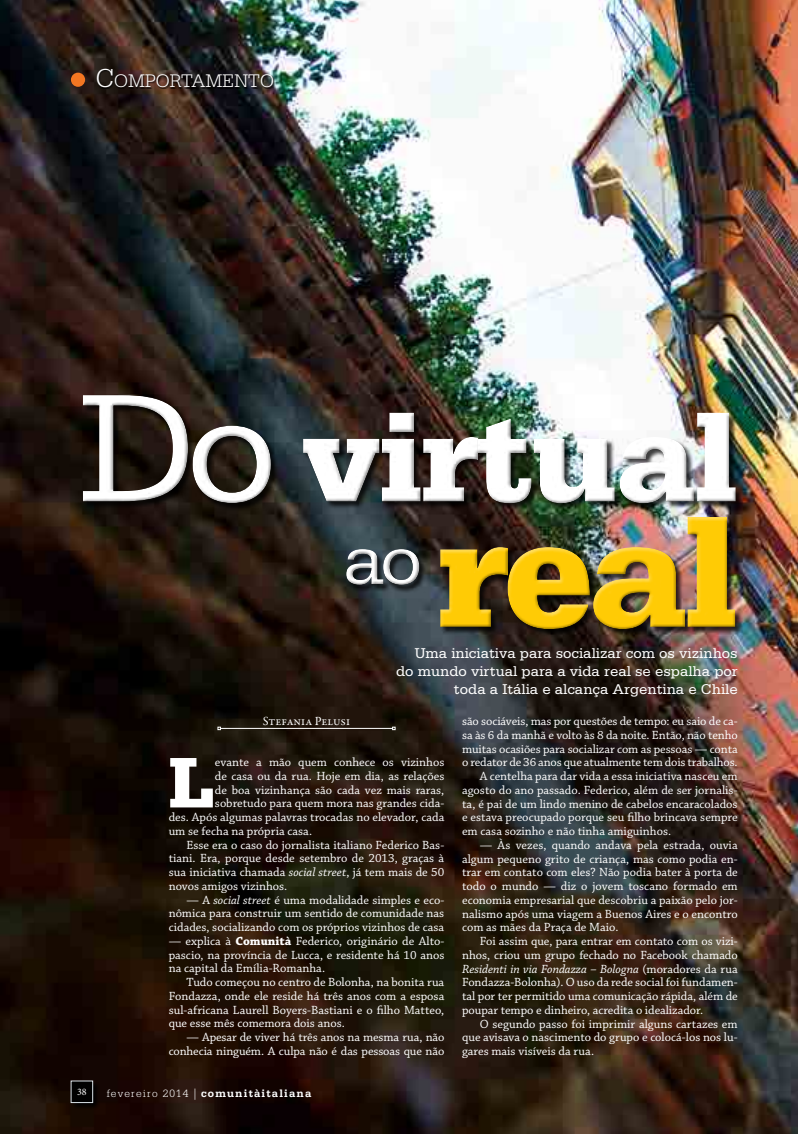
<style>
.page{position:relative;width:798px;height:1134px;background:#fff}
.page>*{position:absolute;margin:0;border:0;box-sizing:border-box;transform-origin:0 0}
.t1{font:900 162.5px "Serifa";color:#ffcb05}
.t2{font:900 131.25px "Serifa";letter-spacing:-.02em;color:#fff}
.t3{font:900 75.62px "Serifa";color:#fff}
.t4{font:75px "Serifa";color:#fff}
.t5{font:300 19.25px "Serifa";color:#fff}
.t6{font:15px/18px "Serifa";color:#fff;text-align:right}
.t7{font:12.5px/13.8px "Chaparral Pro";color:#fff;text-align:justify}
.t8{font:12.5px "Garamond Premr Pro";letter-spacing:-.005em;color:#fff}
.t9{font:700 11.25px "Serifa";letter-spacing:.1em;color:#fff}
.t10{font:10px "Minion Pro";color:#fff}
.s1{font-size:27.5px}
.s2{font-weight:400;font-size:162.5px}
.s3{font-style:italic}
.s4{font-weight:700}
.s5{font-weight:300}
</style>
<div class="page">
<img style="left:0;top:0;width:797px;height:1134px">
<div style="left:303px;top:412px;width:439px;height:98px;background:#000;opacity:.75"></div>
<div style="left:299px;top:409px;width:439px;height:95px;background:#fff;opacity:.4"></div>
<div style="left:300px;top:411px;width:439px;height:96px;background:#000;opacity:.4"></div>
<div style="left:82px;top:395px;width:196px;height:115px;background:#000;opacity:.75"></div>
<div style="left:79px;top:392px;width:189px;height:111px;background:#fff;opacity:.4"></div>
<div style="left:80px;top:402px;width:194px;height:105px;background:#000;opacity:.4"></div>
<div style="left:440px;top:517px;width:302px;height:119px;background:#000;opacity:.75"></div>
<div style="left:436px;top:515px;width:303px;height:118px;background:#000;opacity:.4"></div>
<div style="left:97px;top:69px;width:177px;height:20px;background:#000;opacity:.9"></div>
<div style="left:71px;top:73px;width:14px;height:14px;background:#f37622;border-radius:50%"></div>
<div style="left:346px;top:549px;width:80px;height:43px;background:#000;opacity:.75"></div>
<div style="left:342px;top:545px;width:77px;height:38px;background:#fff;opacity:.4"></div>
<div style="left:344px;top:551px;width:79px;height:38px;background:#000;opacity:.4"></div>
<hr style="left:220px;top:728px;width:172px;height:1px;background:#fff">
<div style="left:70px;top:1080px;width:30px;height:30px;background:#000;opacity:.95"></div>
<svg style="left:71px;top:1081px;width:22px;height:22px"></svg>
<h3 class="t5" style="left:96px;top:70px;width:180px"><span class="s1">C</span>OMPORTAMENTO</h3>
<h2 class="t2" style="left:78px;top:381px;width:661px"><span class="s2">Do</span> virtual</h2>
<h1 class="t1" style="left:436px;top:478px;width:303px">real</h1>
<h3 class="t4" style="left:343px;top:518px;width:80px">ao</h3>
<p class="t6" style="left:396px;top:644px;width:343px">Uma iniciativa para socializar com os vizinhos do mundo virtual para a vida real se espalha por toda a Itália e alcança Argentina e Chile</p>
<p class="t8" style="left:263px;top:713px;width:89px">Stefania Pelusi</p>
<h3 class="t3" style="left:169px;top:738px;width:48px">L</h3>
<p class="t7" style="left:215px;top:756px;width:231px">evante a mão quem conhece os vizinhos</p>
<p class="t7" style="left:215px;top:770px;width:231px">de casa ou da rua. Hoje em dia, as relações</p>
<p class="t7" style="left:215px;top:783px;width:231px">de boa vizinhança são cada vez mais raras,</p>
<p class="t7" style="left:215px;top:797px;width:231px">sobretudo para quem mora nas grandes cida-</p>
<p class="t7" style="left:169px;top:811px;width:277px">des. Após algumas palavras trocadas no elevador, cada</p>
<p class="t7" style="left:169px;top:825px;width:145px">um se fecha na própria casa.</p>
<p class="t7" style="left:186px;top:838px;width:259px">Esse era o caso do jornalista italiano Federico Bas-</p>
<p class="t7" style="left:169px;top:852px;width:277px">tiani. Era, porque desde setembro de 2013, graças à</p>
<p class="t7" style="left:169px;top:866px;width:277px">sua iniciativa chamada <span class="s3">social street</span>, já tem mais de 50</p>
<p class="t7" style="left:169px;top:880px;width:120px">novos amigos vizinhos.</p>
<p class="t7" style="left:169px;top:893px;width:277px;text-indent:18px">— A <span class="s3">social street</span> é uma modalidade simples e eco&shy;nômica para construir um sentido de comunidade nas cidades, socializando com os próprios vizinhos de casa</p>
<p class="t7" style="left:169px;top:935px;width:277px">— explica à <span class="s4">Comunità</span> Federico, originário de Alto&shy;pascio, na província de Lucca, e residente há 10 anos na capital da Emília-Romanha.</p>
<p class="t7" style="left:169px;top:976px;width:277px;text-indent:18px">Tudo começou no centro de Bolonha, na bonita rua Fondazza, onde ele reside há três anos com a esposa sul-africana Laurell Boyers‐Bastiani e o filho Matteo, que esse mês comemora dois anos.</p>
<p class="t7" style="left:169px;top:1031px;width:277px;text-align:right">— Apesar de viver há três anos na mesma rua, não conhecia ninguém. A culpa não é das pessoas que não</p>
<p class="t10" style="left:77px;top:1085px;width:11px">38</p>
<p class="t9" style="left:107px;top:1086px;width:206px"><span class="s5">fevereiro 2014 |</span> comunitàitaliana</p>
<p class="t7" style="left:462px;top:715px;width:277px">são sociáveis, mas por questões de tempo: eu saio de ca-</p>
<p class="t7" style="left:462px;top:728px;width:277px">sa às 6 da manhã e volto às 8 da noite. Então, não tenho</p>
<p class="t7" style="left:462px;top:742px;width:277px">muitas ocasiões para socializar com as pessoas — conta</p>
<p class="t7" style="left:462px;top:756px;width:277px">o redator de 36 anos que atualmente tem dois trabalhos.</p>
<p class="t7" style="left:479px;top:770px;width:259px">A centelha para dar vida a essa iniciativa nasceu em</p>
<p class="t7" style="left:462px;top:783px;width:277px">agosto do ano passado. Federico, além de ser jornalis-</p>
<p class="t7" style="left:462px;top:797px;width:277px">ta, é pai de um lindo menino de cabelos encaracolados</p>
<p class="t7" style="left:462px;top:811px;width:277px">e estava preocupado porque seu filho brincava sempre</p>
<p class="t7" style="left:462px;top:825px;width:210px">em casa sozinho e não tinha amiguinhos.</p>
<p class="t7" style="left:462px;top:838px;width:277px;text-indent:18px">— Às vezes, quando andava pela estrada, ouvia algum pequeno grito de criança, mas como podia en&shy;trar em contato com eles? Não podia bater à porta de todo o mundo — diz o jovem toscano formado em economia empresarial que descobriu a paixão pelo jor&shy;nalismo após uma viagem a Buenos Aires e o encontro com as mães da Praça de Maio.</p>
<p class="t7" style="left:462px;top:935px;width:277px;text-indent:18px">Foi assim que, para entrar em contato com os vizi&shy;nhos, criou um grupo fechado no Facebook chamado <span class="s3">Residenti in via Fondazza – Bologna</span> (moradores da rua Fondazza-Bolonha). O uso da rede social foi fundamen&shy;tal por ter permitido uma comunicação rápida, além de poupar tempo e dinheiro, acredita o idealizador.</p>
<p class="t7" style="left:462px;top:1017px;width:277px;text-indent:18px">O segundo passo foi imprimir alguns cartazes em que avisava o nascimento do grupo e colocá-los nos lu&shy;gares mais visíveis da rua.</p>
</div>
